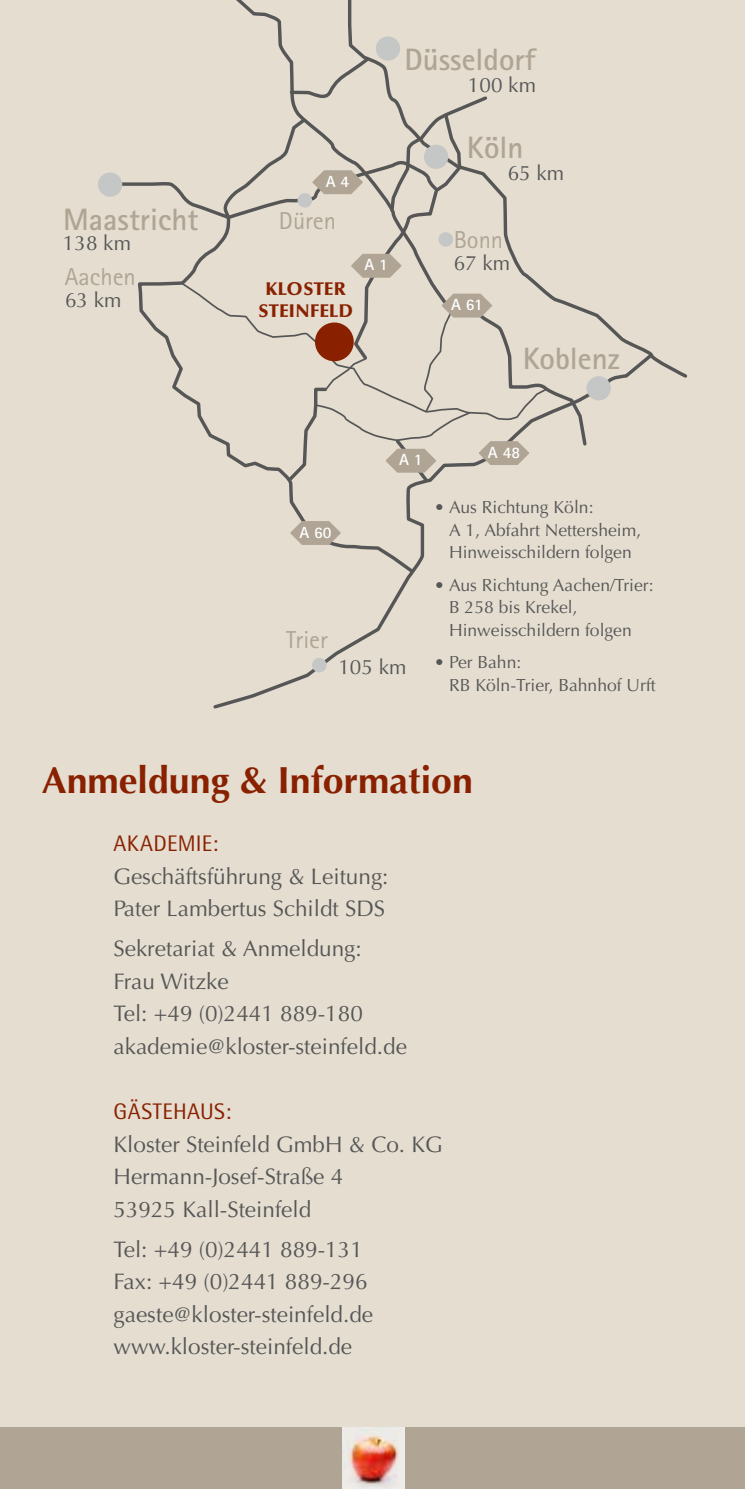
<style>
.page{position:relative;width:745px;height:1489px;background:#fff}
.page>*{position:absolute;margin:0;border:0;box-sizing:border-box;transform-origin:0 0}
.t1{font:700 37.5px "Optima";color:#892100}
.t2{font:700 31px "Rotis Sans Serif";color:#b0a595}
.t3{font:24.5px "Rotis Sans Serif";color:#b0a595}
.t4{font:22.5px/32.5px "Optima LT";color:#565656}
.t5{font:22.5px "Rotis Semi Sans";letter-spacing:.015em;color:#892100}
.t6{font:20.75px "Optima LT";color:#565656}
.t7{font:900 18.25px/22px "Optima LT";letter-spacing:.02em;color:#892100;text-align:center}
.t8{font:17.5px/22.5px "Optima LT";color:#565656}
.t9{font:700 16.25px "Rotis Sans Serif";color:#fff}
</style>
<div class="page">
<div style="left:0;top:0;width:744px;height:1488px;background:#e4ddd0"></div>
<div style="left:0;top:1426px;width:744px;height:62px;background:#b0a595"></div>
<img style="left:342px;top:1426px;width:62px;height:62px">
<svg style="left:348px;top:0;width:340px;height:378px"></svg>
<svg style="left:213px;top:350px;width:442px;height:359px"></svg>
<svg style="left:529px;top:281px;width:19px;height:140px"></svg>
<div style="left:98px;top:172px;width:24px;height:25px;background:#c5c6c6;border-radius:50%"></div>
<div style="left:375px;top:36px;width:25px;height:25px;background:#c5c6c6;border-radius:50%"></div>
<div style="left:312px;top:657px;width:14px;height:15px;background:#c5c6c6;border-radius:50%"></div>
<div style="left:586px;top:376px;width:24px;height:24px;background:#c5c6c6;border-radius:50%"></div>
<svg style="left:290px;top:521px;width:50px;height:24px"></svg>
<svg style="left:116px;top:56px;width:413px;height:429px"></svg>
<h2 class="t2" style="left:404px;top:40px;width:133px">Düsseldorf</h2>
<p class="t6" style="left:467px;top:73px;width:69px">100 km</p>
<p class="t9" style="left:326px;top:171px;width:25px">A 4</p>
<h2 class="t2" style="left:63px;top:199px;width:137px">Maastricht</h2>
<p class="t3" style="left:279px;top:206px;width:59px">Düren</p>
<p class="t6" style="left:63px;top:231px;width:69px">138 km</p>
<p class="t3" style="left:65px;top:262px;width:72px">Aachen</p>
<p class="t6" style="left:65px;top:288px;width:58px">63 km</p>
<p class="t7" style="left:258px;top:278px;width:96px">KLOSTER<br>STEINFELD</p>
<p class="t9" style="left:364px;top:255px;width:25px">A 1</p>
<h2 class="t2" style="left:466px;top:128px;width:58px">Köln</h2>
<p class="t6" style="left:507px;top:160px;width:58px">65 km</p>
<p class="t3" style="left:453px;top:225px;width:51px">Bonn</p>
<p class="t6" style="left:453px;top:250px;width:58px">67 km</p>
<p class="t9" style="left:451px;top:294px;width:33px">A 61</p>
<h2 class="t2" style="left:522px;top:338px;width:98px">Koblenz</h2>
<p class="t9" style="left:299px;top:522px;width:34px">A 60</p>
<p class="t9" style="left:399px;top:449px;width:25px">A 1</p>
<p class="t3" style="left:286px;top:625px;width:43px">Trier</p>
<p class="t6" style="left:338px;top:655px;width:69px">105 km</p>
<p class="t9" style="left:487px;top:442px;width:34px">A 48</p>
<p class="t8" style="left:449px;top:496px;width:193px;text-indent:-15px">• Aus Richtung Köln:<br>A 1, Abfahrt Nettersheim,<br>Hinweisschildern folgen</p>
<p class="t8" style="left:449px;top:574px;width:206px;text-indent:-15px">• Aus Richtung Aachen/Trier:<br>B 258 bis Krekel,<br>Hinweisschildern folgen</p>
<p class="t8" style="left:449px;top:651px;width:208px;text-indent:-15px">• Per Bahn:<br>RB Köln-Trier, Bahnhof Urft</p>
<h1 class="t1" style="left:42px;top:758px;width:432px">Anmeldung &amp; Information</h1>
<p class="t5" style="left:113px;top:830px;width:106px">AKADEMIE:</p>
<p class="t4" style="left:113px;top:860px;width:276px">Geschäftsführung &amp; Leitung:<br>Pater Lambertus Schildt SDS</p>
<p class="t4" style="left:113px;top:932px;width:295px">Sekretariat &amp; Anmeldung:<br>Frau Witzke<br>Tel: +49 (0)2441 889-180 akademie@kloster-steinfeld.de</p>
<p class="t5" style="left:113px;top:1098px;width:119px">GÄSTEHAUS:</p>
<p class="t4" style="left:113px;top:1127px;width:330px">Kloster Steinfeld GmbH &amp; Co. KG<br>Hermann-Josef-Straße 4<br>53925 Kall-Steinfeld</p>
<p class="t4" style="left:113px;top:1232px;width:261px">Tel: +49 (0)2441 889-131<br>Fax: +49 (0)2441 889-296 gaeste@kloster-steinfeld.de www.kloster-steinfeld.de</p>
</div>
